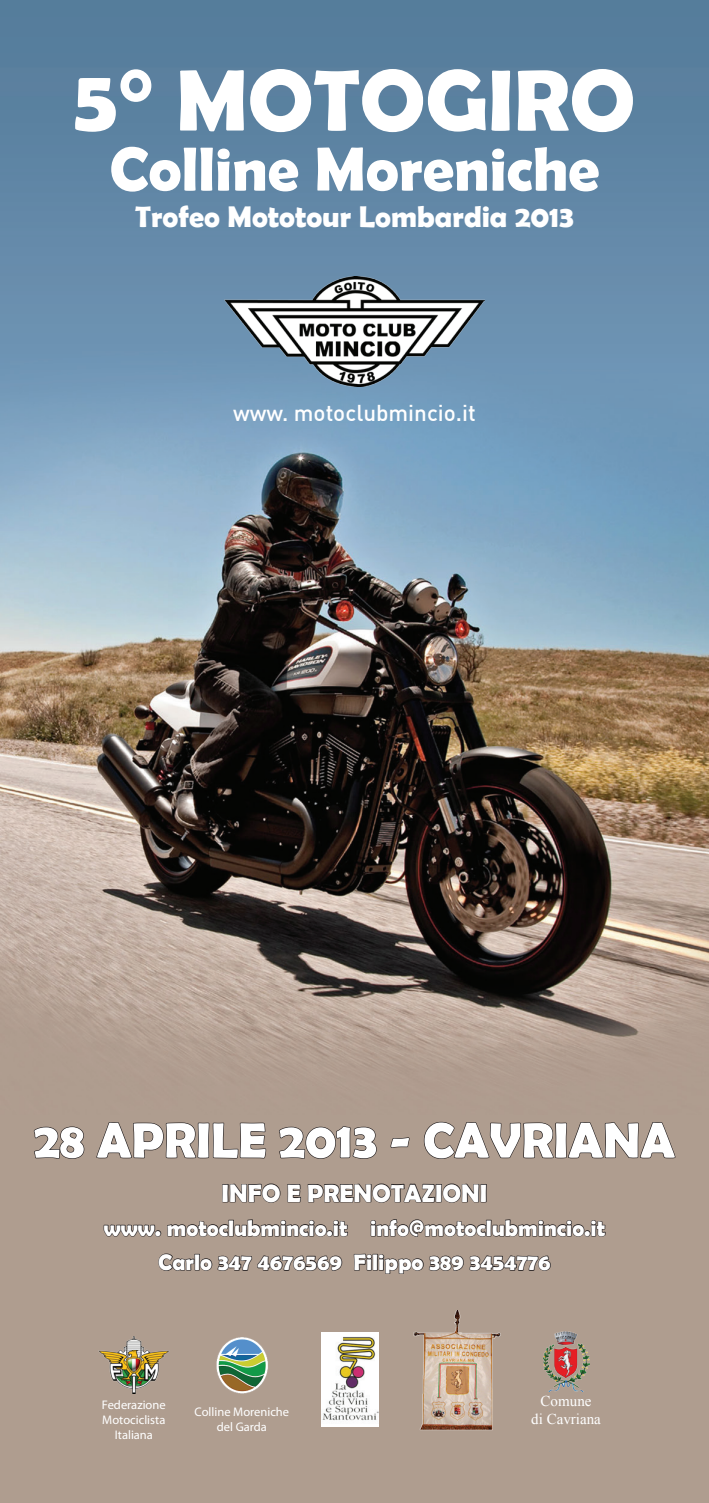
<style>
.page{position:relative;width:709px;height:1503px;background:#fff}
.page>*{position:absolute;margin:0;border:0;box-sizing:border-box;transform-origin:0 0}
.t1{font:700 87.5px "Berlin Sans FB Demi";color:#fff}
.t2{font:700 62.5px "Berlin Sans FB Demi";color:#fff}
.t3{font:700 50px "Berlin Sans FB Demi";color:#fff}
.t4{font:700 30px "Berlin Sans FB Demi";color:#fff}
.t5{font:700 25px "Berlin Sans FB Demi";color:#fff}
.t6{font:700 22.5px/34px "Berlin Sans FB Demi";color:#fff;text-align:center}
.t7{font:500 22.5px "DIN";color:#fff}
.t8{font:15px/18px "Times New Roman";color:#fff;text-align:center}
.t9{font:12.5px/15px "Myriad Pro";color:#fff;text-align:center}
</style>
<div class="page">
<img style="left:0;top:0;width:709px;height:1502px">
<svg style="left:33px;top:1125px;width:52px;height:34px;background:#938479"></svg>
<svg style="left:96px;top:1073px;width:580px;height:229px;background:#a59387"></svg>
<img style="left:224px;top:276px;width:260px;height:110px">
<img style="left:321px;top:1332px;width:57px;height:93px">
<img style="left:212px;top:1332px;width:60px;height:66px">
<img style="left:99px;top:1336px;width:70px;height:57px">
<img style="left:543px;top:1331px;width:46px;height:60px">
<img style="left:411px;top:1310px;width:94px;height:121px">
<h1 class="t1" style="left:74px;top:50px;width:563px">5° Motogiro</h1>
<h2 class="t2" style="left:110px;top:133px;width:491px">Colline Moreniche</h2>
<h3 class="t4" style="left:135px;top:199px;width:440px">Trofeo Mototour Lombardia 2013</h3>
<p class="t7" style="left:233px;top:399px;width:244px">www. motoclubmincio.it</p>
<h3 class="t3" style="left:34px;top:1111px;width:642px">28 Aprile 2013 - CAVRIANA</h3>
<p class="t5" style="left:222px;top:1178px;width:267px">Info e Prenotazioni</p>
<p class="t6" style="left:104px;top:1210px;width:503px">www. motoclubmincio.it info@motoclubmincio.it<br>Carlo 347 4676569 Filippo 389 3454776</p>
<p class="t9" style="left:102px;top:1397px;width:65px">Federazione<br>Motociclista<br>Italiana</p>
<p class="t8" style="left:531px;top:1391px;width:71px">Comune<br>di Cavriana</p>
<p class="t9" style="left:195px;top:1403px;width:96px">Colline Moreniche del Garda</p>
</div>
